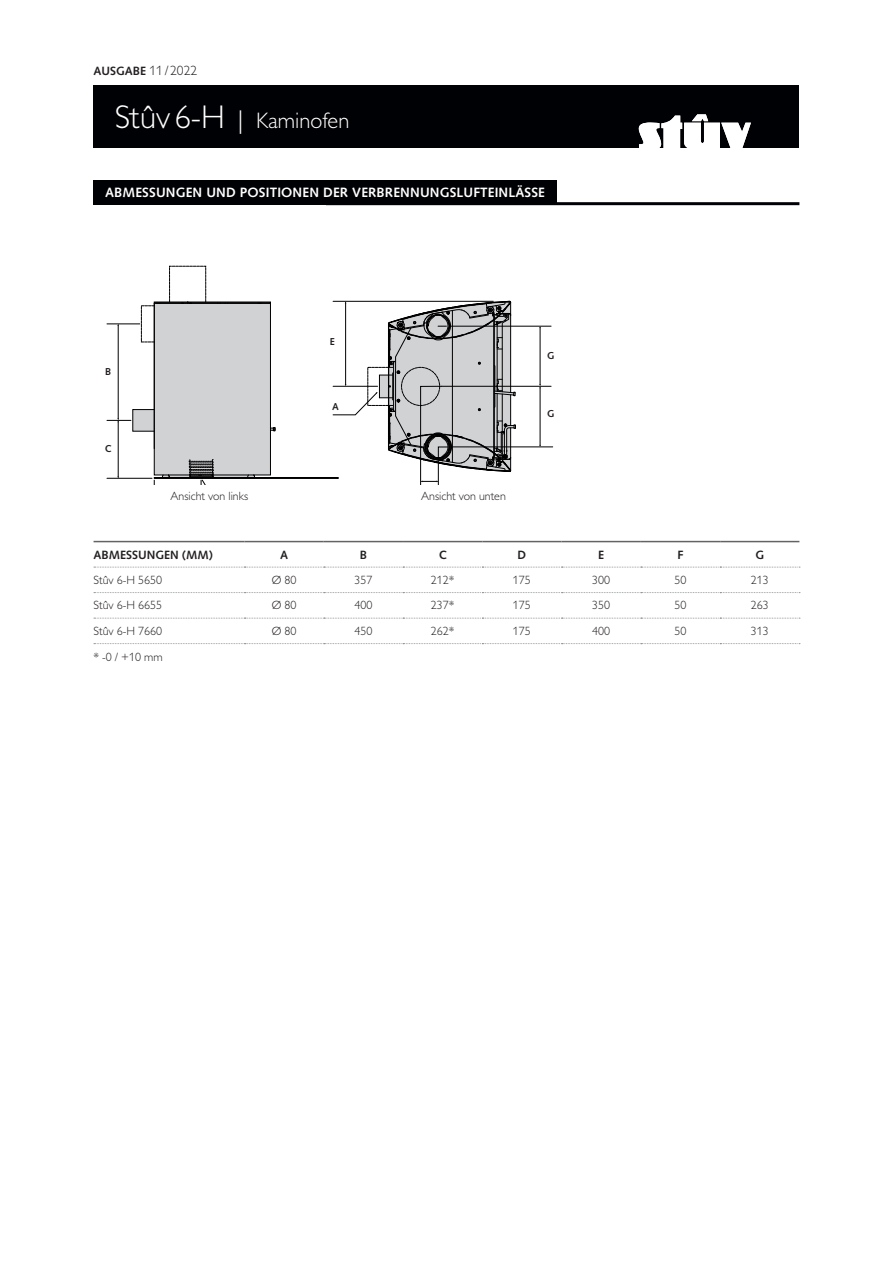
<style>
.page{position:relative;width:893px;height:1263px;background:#fff}
.page>*{position:absolute;margin:0;border:0;box-sizing:border-box;transform-origin:0 0}
.t1{font:300 22.5px "Gill Sans MT Pro";color:#fff}
.t2{font:700 13.5px "Syntax LT Std";letter-spacing:.01em;color:#fff}
.t3{font:300 12px "Gill Sans MT Pro";color:#231f20}
.t4{font:700 12px "Syntax LT Std";color:#231f20}
.t5{font:700 10.05px "Syntax LT Std";color:#231f20}
.s1{font-family:"Gill Sans MT Pro";font-weight:300;font-size:13.5px}
.s2{font-size:33px}
.s3{font-size:25.5px}
</style>
<div class="page">
<div style="left:94px;top:85px;width:705px;height:63px;background:#000104"></div>
<svg style="left:639px;top:114px;width:112px;height:34px"></svg>
<hr style="left:441px;top:386px;width:110px;height:1px;background:#000001">
<hr style="left:451px;top:326px;width:100px;height:1px;background:#000001">
<hr style="left:450px;top:447px;width:103px;height:1px;background:#000001">
<hr style="left:540px;top:328px;width:1px;height:57px;background:#000001">
<hr style="left:540px;top:388px;width:1px;height:57px;background:#000001">
<svg style="left:107px;top:301px;width:409px;height:183px"></svg>
<div style="left:169px;top:266px;width:37px;height:36px;border:1px dashed #000001"></div>
<hr style="left:326px;top:202px;width:473px;height:3px;background:#000104">
<hr style="left:94px;top:541px;width:150px;height:1px;background:#636366">
<hr style="left:244px;top:541px;width:80px;height:1px;background:#636366">
<hr style="left:324px;top:541px;width:79px;height:1px;background:#636366">
<hr style="left:403px;top:541px;width:79px;height:1px;background:#636366">
<hr style="left:482px;top:541px;width:80px;height:1px;background:#636366">
<hr style="left:562px;top:541px;width:79px;height:1px;background:#636366">
<hr style="left:641px;top:541px;width:79px;height:1px;background:#636366">
<hr style="left:720px;top:541px;width:79px;height:1px;background:#636366">
<svg style="left:94px;top:567px;width:706px;height:1px"></svg>
<svg style="left:94px;top:592px;width:706px;height:1px"></svg>
<svg style="left:94px;top:618px;width:706px;height:1px"></svg>
<svg style="left:94px;top:643px;width:706px;height:1px"></svg>
<div style="left:94px;top:180px;width:463px;height:25px;background:#000104"></div>
<p class="t4" style="left:94px;top:64px;width:105px">AUSGABE <span class="s1">11/2022</span></p>
<h1 class="t1" style="left:115px;top:107px;width:236px"><span class="s2">Stûv 6-H</span> <span class="s3">|</span> Kaminofen</h1>
<p class="t2" style="left:105px;top:185px;width:441px">ABMESSUNGEN UND POSITIONEN DER VERBRENNUNGSLUFTEINLÄSSE</p>
<p class="t5" style="left:105px;top:366px;width:8px">B</p>
<p class="t5" style="left:105px;top:442px;width:8px">C</p>
<p class="t5" style="left:330px;top:336px;width:7px">E</p>
<p class="t5" style="left:332px;top:401px;width:8px">A</p>
<p class="t5" style="left:231px;top:487px;width:8px">A</p>
<p class="t3" style="left:171px;top:489px;width:79px">Ansicht von links</p>
<p class="t3" style="left:421px;top:489px;width:86px">Ansicht von unten</p>
<p class="t5" style="left:427px;top:491px;width:7px">F</p>
<p class="t5" style="left:175px;top:492px;width:9px">D</p>
<p class="t5" style="left:547px;top:350px;width:9px">G</p>
<p class="t5" style="left:547px;top:408px;width:9px">G</p>
<p class="t4" style="left:94px;top:548px;width:121px">ABMESSUNGEN (MM)</p>
<p class="t4" style="left:280px;top:548px;width:10px">A</p>
<p class="t4" style="left:360px;top:548px;width:9px">B</p>
<p class="t4" style="left:439px;top:548px;width:10px">C</p>
<p class="t4" style="left:518px;top:548px;width:10px">D</p>
<p class="t4" style="left:598px;top:548px;width:7px">E</p>
<p class="t4" style="left:677px;top:548px;width:7px">F</p>
<p class="t4" style="left:755px;top:548px;width:10px">G</p>
<p class="t3" style="left:94px;top:573px;width:70px">Stûv 6-H 5650</p>
<p class="t3" style="left:272px;top:573px;width:26px">Ø 80</p>
<p class="t3" style="left:354px;top:573px;width:19px">357</p>
<p class="t3" style="left:431px;top:573px;width:25px">212*</p>
<p class="t3" style="left:513px;top:573px;width:19px">175</p>
<p class="t3" style="left:592px;top:573px;width:19px">300</p>
<p class="t3" style="left:674px;top:573px;width:13px">50</p>
<p class="t3" style="left:751px;top:573px;width:19px">213</p>
<p class="t3" style="left:94px;top:598px;width:70px">Stûv 6-H 6655</p>
<p class="t3" style="left:272px;top:598px;width:26px">Ø 80</p>
<p class="t3" style="left:354px;top:598px;width:19px">400</p>
<p class="t3" style="left:431px;top:598px;width:25px">237*</p>
<p class="t3" style="left:513px;top:598px;width:19px">175</p>
<p class="t3" style="left:592px;top:598px;width:19px">350</p>
<p class="t3" style="left:674px;top:598px;width:13px">50</p>
<p class="t3" style="left:751px;top:598px;width:19px">263</p>
<p class="t3" style="left:94px;top:624px;width:70px">Stûv 6-H 7660</p>
<p class="t3" style="left:272px;top:624px;width:26px">Ø 80</p>
<p class="t3" style="left:354px;top:624px;width:19px">450</p>
<p class="t3" style="left:431px;top:624px;width:25px">262*</p>
<p class="t3" style="left:513px;top:624px;width:19px">175</p>
<p class="t3" style="left:592px;top:624px;width:19px">400</p>
<p class="t3" style="left:674px;top:624px;width:13px">50</p>
<p class="t3" style="left:751px;top:624px;width:19px">313</p>
<p class="t3" style="left:94px;top:650px;width:71px">* -0 / +10 mm</p>
</div>
